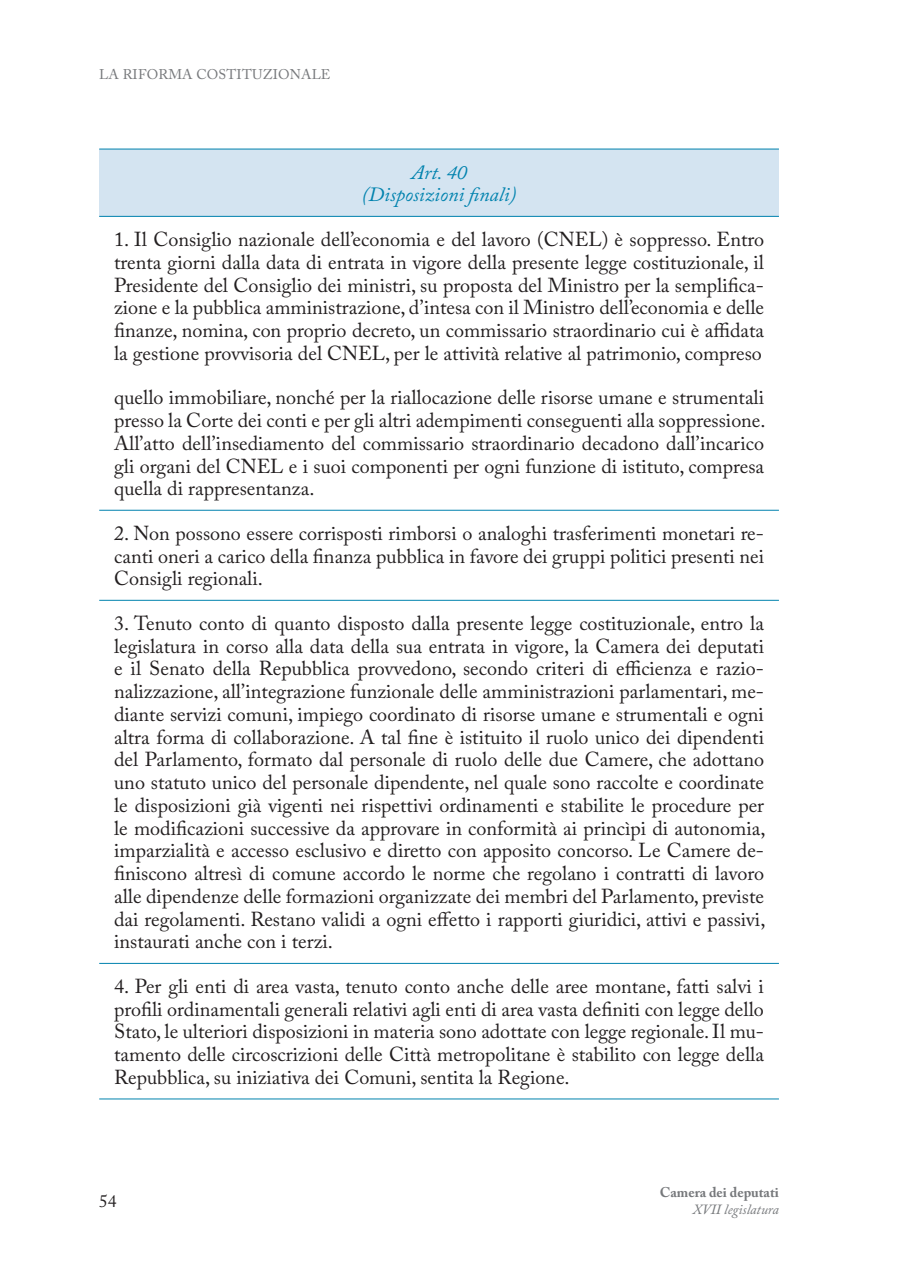
<style>
.page{position:relative;width:903px;height:1275px;background:#fff}
.page>*{position:absolute;margin:0;border:0;box-sizing:border-box;transform-origin:0 0}
.Testo_a_fronte{font:20.12px/22.8px "Adobe Caslon Pro";color:#231f20;text-align:justify}
.Titoli_testo_a_front{font:italic 20.12px/22.8px "Adobe Caslon Pro";color:#0082ae;text-align:center}
.t1{font:17.5px "Adobe Caslon Pro";color:#231f20}
.t2{font:14px "Adobe Caslon Pro";letter-spacing:.015em;color:#76787b}
.t3{font:700 14px "Adobe Caslon Pro";color:#76787b}
.t4{font:italic 14px "Adobe Caslon Pro";color:#76787b}
</style>
<div class="page">
<div style="left:99px;top:149px;width:680px;height:67px;background:#d4e4f1"></div>
<hr style="left:99px;top:149px;width:680px;height:1px;background:#0082ae">
<hr style="left:99px;top:216px;width:680px;height:1px;background:#0082ae">
<hr style="left:99px;top:510px;width:680px;height:1px;background:#0082ae">
<hr style="left:99px;top:600px;width:680px;height:1px;background:#0082ae">
<hr style="left:99px;top:963px;width:680px;height:1px;background:#0082ae">
<hr style="left:99px;top:1099px;width:680px;height:1px;background:#0082ae">
<p class="t2" style="left:99px;top:66px;width:233px">LA RIFORMA COSTITUZIONALE</p>
<p class="Titoli_testo_a_front" style="left:362px;top:160px;width:156px">Art. 40 (Disposizioni finali)</p>
<p class="Testo_a_fronte" style="left:114px;top:228px;width:651px">1. Il Consiglio nazionale dell’economia e del lavoro (CNEL) è soppresso. Entro trenta giorni dalla data di entrata in vigore della presente legge costituzionale, il Presidente del Consiglio dei ministri, su proposta del Ministro per la semplifica&shy;zione e la pubblica amministrazione, d’intesa con il Ministro dell’economia e delle finanze, nomina, con proprio decreto, un commissario straordinario cui è affidata la gestione provvisoria del CNEL, per le attività relative al patrimonio, compreso</p>
<p class="Testo_a_fronte" style="left:114px;top:386px;width:653px">quello immobiliare, nonché per la riallocazione delle risorse umane e strumentali presso la Corte dei conti e per gli altri adempimenti conseguenti alla soppressione.<br>All’atto dell’insediamento del commissario straordinario decadono dall’incarico gli organi del CNEL e i suoi componenti per ogni funzione di istituto, compresa quella di rappresentanza.</p>
<p class="Testo_a_fronte" style="left:114px;top:521px;width:651px">2. Non possono essere corrisposti rimborsi o analoghi trasferimenti monetari re&shy;canti oneri a carico della finanza pubblica in favore dei gruppi politici presenti nei Consigli regionali.</p>
<p class="Testo_a_fronte" style="left:114px;top:612px;width:653px">3. Tenuto conto di quanto disposto dalla presente legge costituzionale, entro la legislatura in corso alla data della sua entrata in vigore, la Camera dei deputati e il Senato della Repubblica provvedono, secondo criteri di efficienza e razio&shy;nalizzazione, all’integrazione funzionale delle amministrazioni parlamentari, me&shy;diante servizi comuni, impiego coordinato di risorse umane e strumentali e ogni altra forma di collaborazione. A tal fine è istituito il ruolo unico dei dipendenti del Parlamento, formato dal personale di ruolo delle due Camere, che adottano uno statuto unico del personale dipendente, nel quale sono raccolte e coordinate le disposizioni già vigenti nei rispettivi ordinamenti e stabilite le procedure per le modificazioni successive da approvare in conformità ai princìpi di autonomia, imparzialità e accesso esclusivo e diretto con apposito concorso. Le Camere de&shy;finiscono altresì di comune accordo le norme che regolano i contratti di lavoro alle dipendenze delle formazioni organizzate dei membri del Parlamento, previste dai regolamenti. Restano validi a ogni effetto i rapporti giuridici, attivi e passivi, instaurati anche con i terzi.</p>
<p class="Testo_a_fronte" style="left:114px;top:974px;width:651px">4. Per gli enti di area vasta, tenuto conto anche delle aree montane, fatti salvi i profili ordinamentali generali relativi agli enti di area vasta definiti con legge dello Stato, le ulteriori disposizioni in materia sono adottate con legge regionale. Il mu&shy;tamento delle circoscrizioni delle Città metropolitane è stabilito con legge della Repubblica, su iniziativa dei Comuni, sentita la Regione.</p>
<p class="t1" style="left:99px;top:1190px;width:19px">54</p>
<p class="t3" style="left:660px;top:1184px;width:120px">Camera dei deputati</p>
<p class="t4" style="left:692px;top:1201px;width:88px">XVII legislatura</p>
</div>
